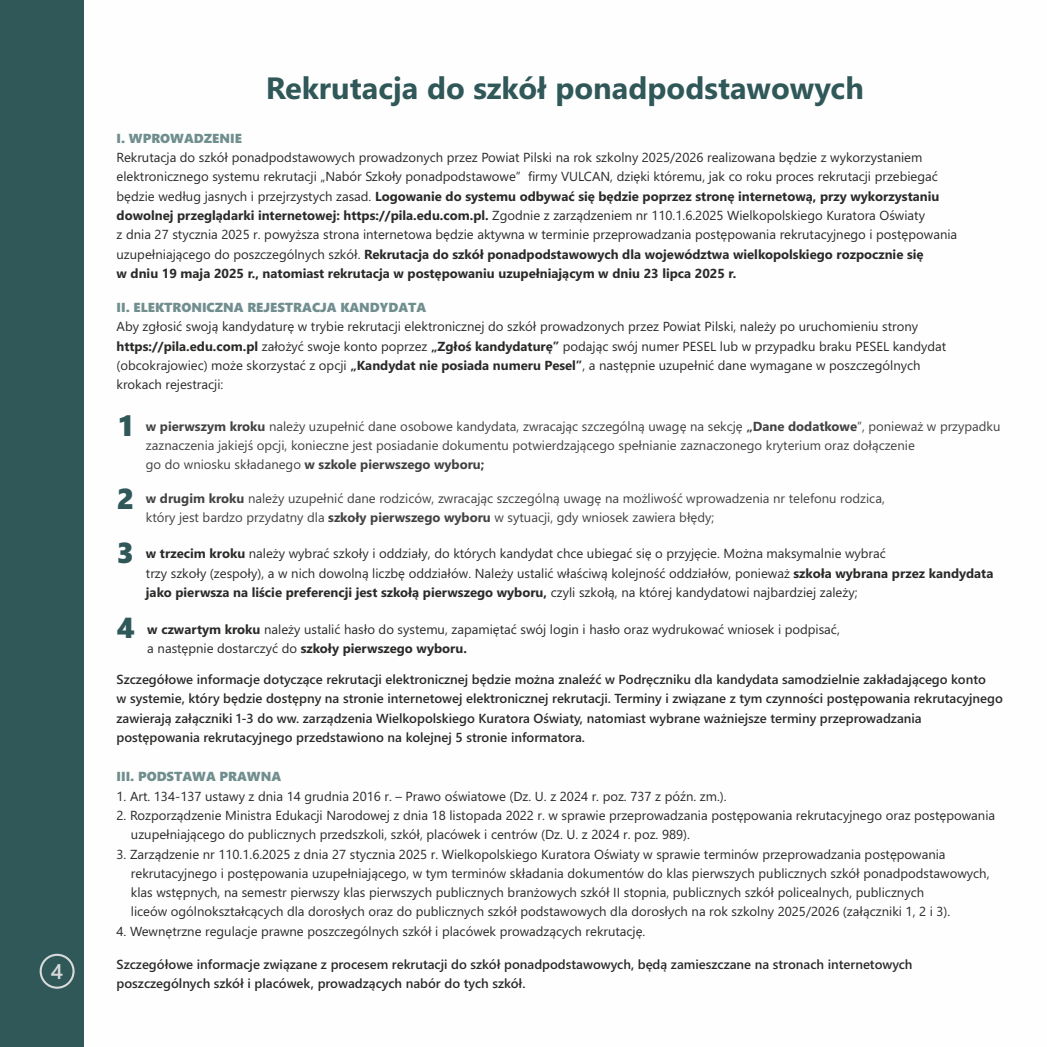
<style>
.page{position:relative;width:1047px;height:1047px;background:#fff}
.page>*{position:absolute;margin:0;border:0;box-sizing:border-box;transform-origin:0 0}
.t1{font:700 30.8px "Segoe UI";color:#305859}
.t2{font:29.05px/54.6px "Segoe UI Black";color:#305859}
.t3{font:600 21.18px "Segoe UI";color:#d9dada}
.t4{font:13.12px/19.2px "Segoe UI";color:#2b2a29}
.t5{font:600 13.12px/19.2px "Segoe UI";color:#2b2a29}
.t6{font:13.12px/19.2px "Segoe UI";color:#434242}
.t7{font:13.12px "Segoe UI Black";color:#718e8f}
.s1{font-weight:700}
</style>
<div class="page">
<div style="left:0;top:0;width:83px;height:1047px;background:#305859"></div>
<div style="left:40px;top:953px;width:35px;height:35px;border:2px solid #d9dada;border-radius:50%"></div>
<h3 class="t3" style="left:51px;top:963px;width:14px">4</h3>
<h1 class="t1" style="left:266px;top:77px;width:599px">Rekrutacja do szkół ponadpodstawowych</h1>
<p class="t7" style="left:117px;top:133px;width:127px">I. WPROWADZENIE</p>
<p class="t4" style="left:117px;top:149px;width:842px">Rekrutacja do szkół ponadpodstawowych prowadzonych przez Powiat Pilski na rok szkolny 2025/2026 realizowana będzie z wykorzystaniem elektronicznego systemu rekrutacji „Nabór Szkoły ponadpodstawowe” firmy VULCAN, dzięki któremu, jak co roku proces rekrutacji przebiegać będzie według jasnych i przejrzystych zasad. <span class="s1">Logowanie do systemu odbywać się będzie poprzez stronę internetową, przy wykorzystaniu dowolnej przeglądarki internetowej: https://pila.edu.com.pl.</span> Zgodnie z zarządzeniem nr 110.1.6.2025 Wielkopolskiego Kuratora Oświaty<br>z dnia 27 stycznia 2025 r. powyższa strona internetowa będzie aktywna w terminie przeprowadzania postępowania rekrutacyjnego i postępowania uzupełniającego do poszczególnych szkół. <span class="s1">Rekrutacja do szkół ponadpodstawowych dla województwa wielkopolskiego rozpocznie się<br>w dniu 19 maja 2025 r., natomiast rekrutacja w postępowaniu uzupełniającym w dniu 23 lipca 2025 r.</span></p>
<p class="t7" style="left:117px;top:302px;width:311px">II. ELEKTRONICZNA REJESTRACJA KANDYDATA</p>
<p class="t4" style="left:117px;top:318px;width:831px">Aby zgłosić swoją kandydaturę w trybie rekrutacji elektronicznej do szkół prowadzonych przez Powiat Pilski, należy po uruchomieniu strony <span class="s1">https://pila.edu.com.pl</span> założyć swoje konto poprzez <span class="s1">„Zgłoś kandydaturę”</span> podając swój numer PESEL lub w przypadku braku PESEL kandydat (obcokrajowiec) może skorzystać z opcji <span class="s1">„Kandydat nie posiada numeru Pesel”</span>, a następnie uzupełnić dane wymagane w poszczególnych krokach rejestracji:</p>
<p class="t6" style="left:146px;top:418px;width:856px"><span class="s1">w pierwszym kroku</span> należy uzupełnić dane osobowe kandydata, zwracając szczególną uwagę na sekcję <span class="s1">„Dane dodatkowe</span>”, ponieważ w przypadku zaznaczenia jakiejś opcji, konieczne jest posiadanie dokumentu potwierdzającego spełnianie zaznaczonego kryterium oraz dołączenie<br>go do wniosku składanego <span class="s1">w szkole pierwszego wyboru;</span></p>
<p class="t6" style="left:146px;top:490px;width:740px"><span class="s1">w drugim kroku</span> należy uzupełnić dane rodziców, zwracając szczególną uwagę na możliwość wprowadzenia nr telefonu rodzica, który jest bardzo przydatny dla <span class="s1">szkoły pierwszego wyboru</span> w sytuacji, gdy wniosek zawiera błędy;</p>
<p class="t4" style="left:146px;top:545px;width:849px"><span class="s1">w trzecim kroku</span> należy wybrać szkoły i oddziały, do których kandydat chce ubiegać się o przyjęcie. Można maksymalnie wybrać<br>trzy szkoły (zespoły), a w nich dowolną liczbę oddziałów. Należy ustalić właściwą kolejność oddziałów, ponieważ <span class="s1">szkoła wybrana przez kandydata jako pierwsza na liście preferencji jest szkołą pierwszego wyboru,</span> czyli szkołą, na której kandydatowi najbardziej zależy;</p>
<p class="t4" style="left:147px;top:621px;width:694px"><span class="s1">w czwartym kroku</span> należy ustalić hasło do systemu, zapamiętać swój login i hasło oraz wydrukować wniosek i podpisać, a następnie dostarczyć do <span class="s1">szkoły pierwszego wyboru.</span></p>
<p class="t5" style="left:117px;top:671px;width:888px">Szczegółowe informacje dotyczące rekrutacji elektronicznej będzie można znaleźć w Podręczniku dla kandydata samodzielnie zakładającego konto<br>w systemie, który będzie dostępny na stronie internetowej elektronicznej rekrutacji. Terminy i związane z tym czynności postępowania rekrutacyjnego zawierają załączniki 1-3 do ww. zarządzenia Wielkopolskiego Kuratora Oświaty, natomiast wybrane ważniejsze terminy przeprowadzania postępowania rekrutacyjnego przedstawiono na kolejnej 5 stronie informatora.</p>
<p class="t7" style="left:117px;top:772px;width:166px">III. PODSTAWA PRAWNA</p>
<p class="t4" style="left:117px;top:787px;width:611px">1. Art. 134-137 ustawy z dnia 14 grudnia 2016 r. – Prawo oświatowe (Dz. U. z 2024 r. poz. 737 z późn. zm.).</p>
<p class="t4" style="left:131px;top:807px;width:865px;text-indent:-14px">2. Rozporządzenie Ministra Edukacji Narodowej z dnia 18 listopada 2022 r. w sprawie przeprowadzania postępowania rekrutacyjnego oraz postępowania uzupełniającego do publicznych przedszkoli, szkół, placówek i centrów (Dz. U. z 2024 r. poz. 989).</p>
<p class="t4" style="left:131px;top:845px;width:860px;text-indent:-14px">3. Zarządzenie nr 110.1.6.2025 z dnia 27 stycznia 2025 r. Wielkopolskiego Kuratora Oświaty w sprawie terminów przeprowadzania postępowania rekrutacyjnego i postępowania uzupełniającego, w tym terminów składania dokumentów do klas pierwszych publicznych szkół ponadpodstawowych, klas wstępnych, na semestr pierwszy klas pierwszych publicznych branżowych szkół II stopnia, publicznych szkół policealnych, publicznych<br>liceów ogólnokształcących dla dorosłych oraz do publicznych szkół podstawowych dla dorosłych na rok szkolny 2025/2026 (załączniki 1, 2 i 3).</p>
<p class="t4" style="left:117px;top:922px;width:530px">4. Wewnętrzne regulacje prawne poszczególnych szkół i placówek prowadzących rekrutację.</p>
<p class="t5" style="left:117px;top:955px;width:797px">Szczegółowe informacje związane z procesem rekrutacji do szkół ponadpodstawowych, będą zamieszczane na stronach internetowych poszczególnych szkół i placówek, prowadzących nabór do tych szkół.</p>
<h2 class="t2" style="left:119px;top:401px;width:16px">1</h2>
<h2 class="t2" style="left:117px;top:474px;width:19px">2<br>3</h2>
<h2 class="t2" style="left:117px;top:603px;width:20px">4</h2>
</div>
